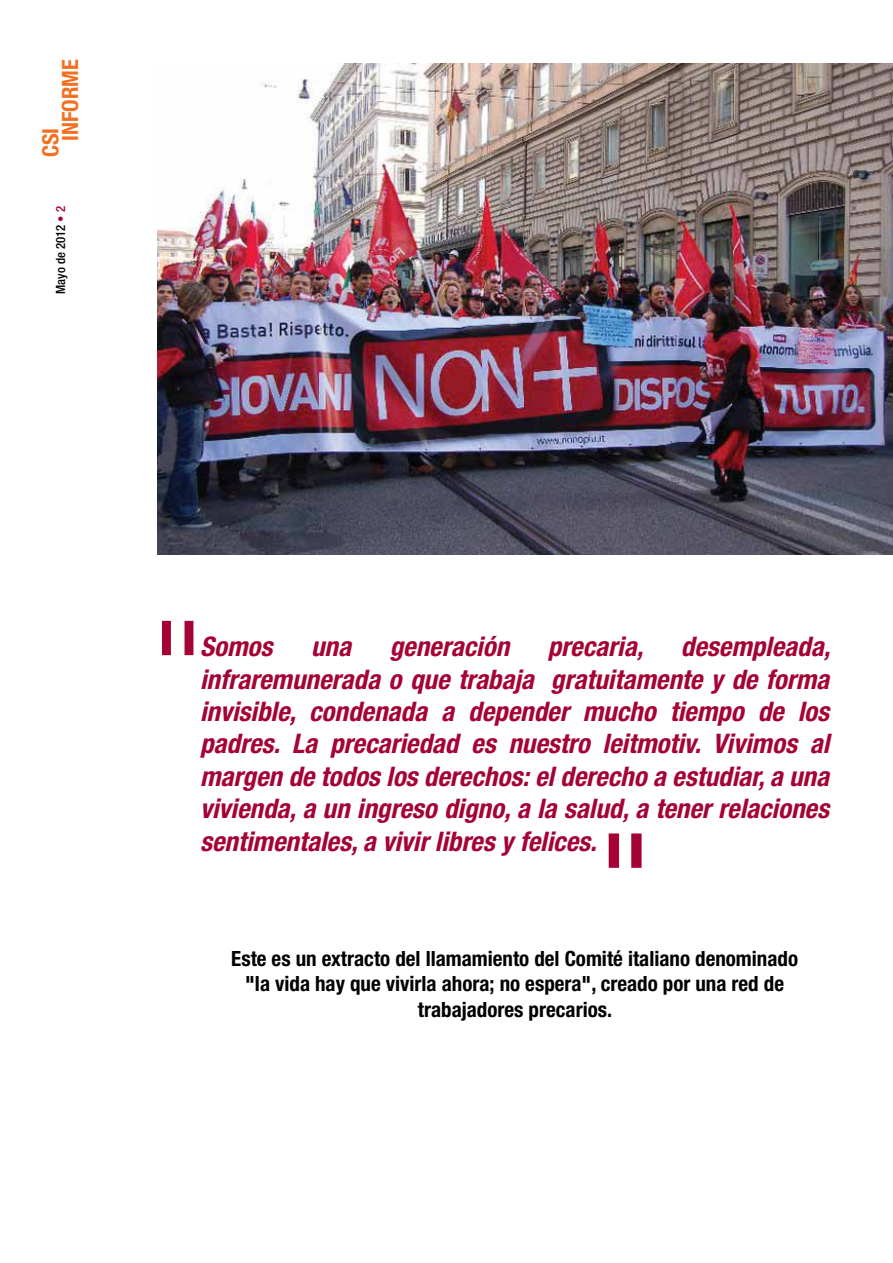
<style>
.page{position:relative;width:893px;height:1263px;background:#fff}
.page>*{position:absolute;margin:0;border:0;box-sizing:border-box;transform-origin:0 0}
.t1{font:condensed 135px "Helvetica Neue LT Std";color:#a50235}
.t2{font:500 condensed 120px "Helvetica Neue LT Std";color:#a50235}
.t3{font:italic 700 condensed 27px/32.4px "Helvetica Neue LT Std";color:#a50235;text-align:justify}
.t4{font:700 condensed 22.5px/19.5px "Helvetica Neue LT Std";color:#f36f21}
.t5{font:700 condensed 21px/25.2px "Helvetica Neue LT Std";color:#000;text-align:center}
.t6{font:500 condensed 12.75px "Helvetica Neue LT Std";color:#000}
.s1{color:#a50235}
</style>
<div class="page">
<img style="left:157px;top:64px;width:736px;height:490px">
<p class="t4" style="left:41px;top:141px;width:81px;text-indent:-16px;rotate:-90deg">CSI<br>INFORME</p>
<p class="t6" style="left:53px;top:294px;width:89px;rotate:-90deg">Mayo de 2012 <span class="s1">• 2</span></p>
<h1 class="t1" style="left:150px;top:591px;width:56px">"</h1>
<p class="t3" style="left:200px;top:631px;width:74px">Somos</p>
<p class="t3" style="left:311px;top:631px;width:41px">una</p>
<p class="t3" style="left:390px;top:631px;width:121px">generación</p>
<p class="t3" style="left:548px;top:631px;width:97px">precaria,</p>
<p class="t3" style="left:200px;top:631px;width:632px;text-indent:481px">desempleada, infraremunerada o que trabaja gratuitamente y de forma invisible, condenada a depender mucho tiempo de los padres. La precariedad es nuestro leitmotiv. Vivimos al margen de todos los derechos: el derecho a estudiar, a una vivienda, a un ingreso digno, a la salud, a tener relaciones sentimentales, a vivir libres y felices.</p>
<h2 class="t2" style="left:600px;top:805px;width:53px">"</h2>
<p class="t5" style="left:231px;top:946px;width:568px">Este es un extracto del llamamiento del Comité italiano denominado "la vida hay que vivirla ahora; no espera", creado por una red de trabajadores precarios.</p>
</div>
